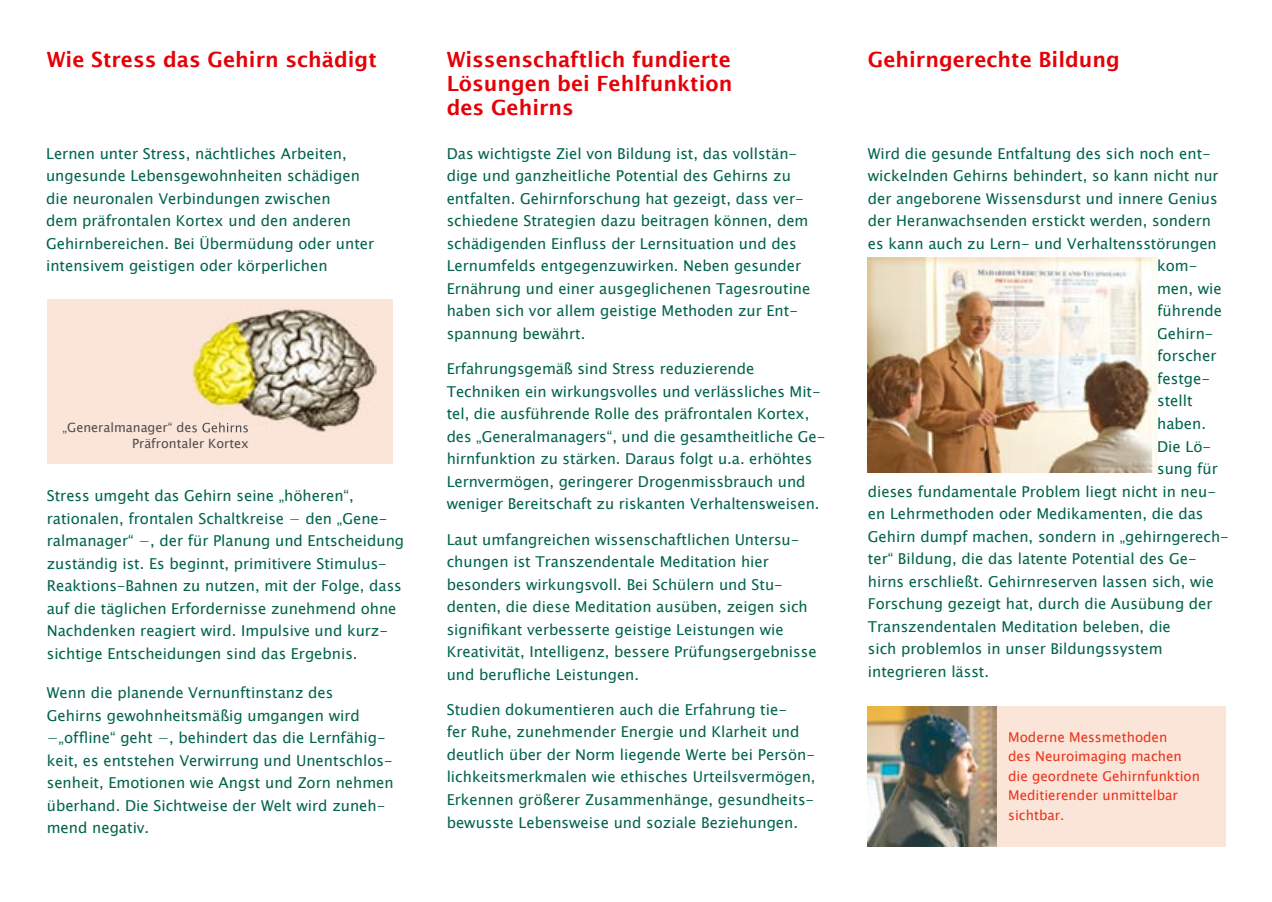
<style>
.page{position:relative;width:1272px;height:902px;background:#fff}
.page>*{position:absolute;margin:0;border:0;box-sizing:border-box;transform-origin:0 0}
.t1{font:600 21px/24px "Lucida Sans";color:#e50008;text-align:justify}
.t2{font:15px/22.5px "Lucida Sans Unicode";color:#00634c}
.t3{font:13.5px/19.5px "Lucida Sans Unicode";color:#e7341b}
.t4{font:12.75px/15.3px "Lucida Sans Unicode";color:#4e4c50;text-align:right}
</style>
<div class="page">
<div style="left:867px;top:705px;width:358px;height:141px;background:#fbe4d8"></div>
<div style="left:47px;top:299px;width:346px;height:164px;background:#fbe4d8"></div>
<img style="left:867px;top:257px;width:290px;height:215px">
<img style="left:191px;top:309px;width:185px;height:123px">
<img style="left:190px;top:422px;width:58px;height:11px">
<img style="left:867px;top:706px;width:129px;height:140px">
<h1 class="t1" style="left:47px;top:48px;width:331px">Wie Stress das Gehirn schädigt</h1>
<h1 class="t1" style="left:446px;top:48px;width:287px">Wissenschaftlich fundierte Lösungen bei Fehlfunktion des Gehirns</h1>
<p class="t2" style="left:446px;top:142px;width:365px">Das wichtigste Ziel von Bildung ist, das vollstän&shy;dige und ganzheitliche Potential des Gehirns zu entfalten. Gehirnforschung hat gezeigt, dass ver&shy;schiedene Strategien dazu beitragen können, dem schädigenden Einfluss der Lernsituation und des Lernumfelds entgegenzuwirken. Neben gesunder Ernährung und einer ausgeglichenen Tagesroutine haben sich vor allem geistige Methoden zur Ent&shy;spannung bewährt.</p>
<p class="t2" style="left:446px;top:357px;width:380px">Erfahrungsgemäß sind Stress reduzierende Techniken ein wirkungsvolles und verlässliches Mit&shy;tel, die ausführende Rolle des präfrontalen Kortex, des „Generalmanagers“, und die gesamtheitliche Ge&shy;hirnfunktion zu stärken. Daraus folgt u.a. erhöhtes Lernvermögen, geringerer Drogenmissbrauch und weniger Bereitschaft zu riskanten Verhaltensweisen.</p>
<p class="t2" style="left:446px;top:528px;width:371px">Laut umfangreichen wissenschaftlichen Untersu&shy;chungen ist Transzendentale Meditation hier besonders wirkungsvoll. Bei Schülern und Stu&shy;denten, die diese Meditation ausüben, zeigen sich signifikant verbesserte geistige Leistungen wie Kreativität, Intelligenz, bessere Prüfungsergebnisse und berufliche Leistungen.</p>
<p class="t2" style="left:446px;top:698px;width:370px">Studien dokumentieren auch die Erfahrung tie-<br>fer Ruhe, zunehmender Energie und Klarheit und deutlich über der Norm liegende Werte bei Persön&shy;lichkeitsmerkmalen wie ethisches Urteilsvermögen, Erkennen größerer Zusammenhänge, gesundheits&shy;bewusste Lebensweise und soziale Beziehungen.</p>
<p class="t2" style="left:46px;top:142px;width:329px">Lernen unter Stress, nächtliches Arbeiten, ungesunde Lebensgewohnheiten schädigen die neuronalen Verbindungen zwischen<br>dem präfrontalen Kortex und den anderen Gehirnbereichen. Bei Übermüdung oder unter intensivem geistigen oder körperlichen</p>
<p class="t4" style="left:63px;top:420px;width:188px">„Generalmanager“ des Gehirns<br>Präfrontaler Kortex</p>
<p class="t2" style="left:47px;top:484px;width:359px">Stress umgeht das Gehirn seine „höheren“, rationalen, frontalen Schaltkreise − den „Gene&shy;ralmanager“ −, der für Planung und Entscheidung zuständig ist. Es beginnt, primitivere Stimulus-Reaktions-Bahnen zu nutzen, mit der Folge, dass auf die täglichen Erfordernisse zunehmend ohne Nachdenken reagiert wird. Impulsive und kurz&shy;sichtige Entscheidungen sind das Ergebnis.</p>
<p class="t2" style="left:47px;top:681px;width:348px">Wenn die planende Vernunftinstanz des<br>Gehirns gewohnheitsmäßig umgangen wird −„offline“ geht −, behindert das die Lernfähig&shy;keit, es entstehen Verwirrung und Unentschlos&shy;senheit, Emotionen wie Angst und Zorn nehmen überhand. Die Sichtweise der Welt wird zuneh&shy;mend negativ.</p>
<h1 class="t1" style="left:867px;top:48px;width:253px">Gehirngerechte Bildung</h1>
<p class="t2" style="left:867px;top:142px;width:344px">Wird die gesunde Entfaltung des sich noch ent-</p>
<p class="t2" style="left:867px;top:165px;width:352px">wickelnden Gehirns behindert, so kann nicht nur</p>
<p class="t2" style="left:867px;top:187px;width:351px">der angeborene Wissensdurst und innere Genius</p>
<p class="t2" style="left:867px;top:210px;width:344px">der Heranwachsenden erstickt werden, sondern</p>
<p class="t2" style="left:867px;top:232px;width:350px">es kann auch zu Lern- und Verhaltensstörungen</p>
<p class="t2" style="left:1157px;top:255px;width:42px">kom-</p>
<p class="t2" style="left:1157px;top:277px;width:66px">men, wie</p>
<p class="t2" style="left:1157px;top:300px;width:67px">führende</p>
<p class="t2" style="left:1157px;top:322px;width:58px">Gehirn-</p>
<p class="t2" style="left:1157px;top:345px;width:61px">forscher</p>
<p class="t2" style="left:1157px;top:367px;width:54px">festge-</p>
<p class="t2" style="left:1157px;top:390px;width:37px">stellt</p>
<p class="t2" style="left:1157px;top:412px;width:50px">haben.</p>
<p class="t2" style="left:1157px;top:435px;width:55px">Die Lö-</p>
<p class="t2" style="left:1157px;top:457px;width:62px">sung für</p>
<p class="t2" style="left:867px;top:480px;width:349px">dieses fundamentale Problem liegt nicht in neu-</p>
<p class="t2" style="left:867px;top:502px;width:337px">en Lehrmethoden oder Medikamenten, die das</p>
<p class="t2" style="left:867px;top:525px;width:362px">Gehirn dumpf machen, sondern in „gehirngerech-</p>
<p class="t2" style="left:867px;top:547px;width:330px">ter“ Bildung, die das latente Potential des Ge-</p>
<p class="t2" style="left:867px;top:570px;width:348px">hirns erschließt. Gehirnreserven lassen sich, wie</p>
<p class="t2" style="left:867px;top:592px;width:346px">Forschung gezeigt hat, durch die Ausübung der</p>
<p class="t2" style="left:867px;top:615px;width:304px">Transzendentalen Meditation beleben, die</p>
<p class="t2" style="left:867px;top:637px;width:296px">sich problemlos in unser Bildungssystem</p>
<p class="t2" style="left:867px;top:660px;width:123px">integrieren lässt.</p>
<p class="t3" style="left:1008px;top:727px;width:193px">Moderne Messmethoden<br>des Neuroimaging machen die geordnete Gehirnfunktion<br>Meditierender unmittelbar sichtbar.</p>
</div>
